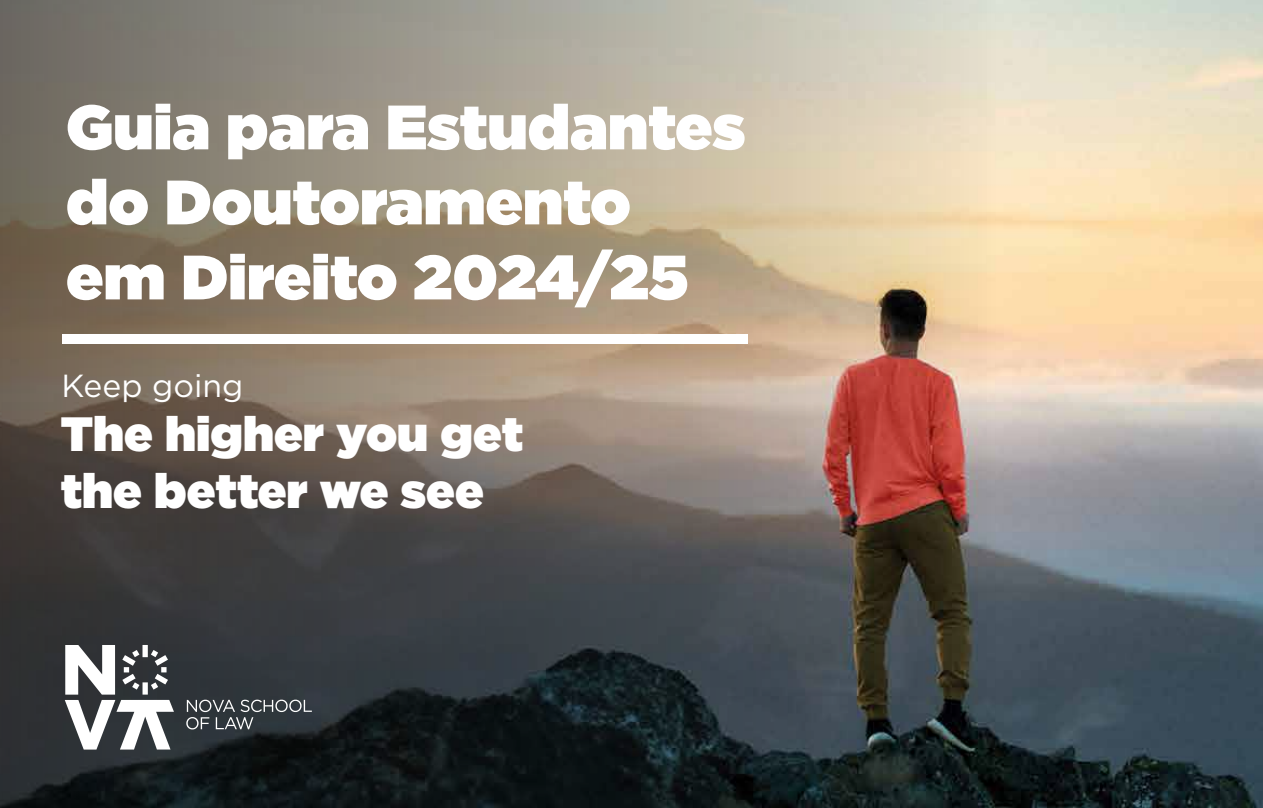
<style>
.page{position:relative;width:1263px;height:808px;background:#fff}
.page>*{position:absolute;margin:0;border:0;box-sizing:border-box;transform-origin:0 0}
.t1{font:900 62.55px/75px "Gotham";color:#fff}
.t2{font:900 48.15px/57.8px "Gotham";color:#fff}
.t3{font:31.95px "Gotham";color:#fff}
</style>
<div class="page">
<img style="left:1000px;top:0;width:263px;height:808px">
<img style="left:0;top:0;width:1000px;height:808px">
<svg style="left:186px;top:700px;width:126px;height:29px;background:#4f565b"></svg>
<svg style="left:65px;top:645px;width:109px;height:104px"></svg>
<div style="left:63px;top:334px;width:685px;height:9px;background:#fff"></div>
<p class="t1" style="left:66px;top:89px;width:681px">Guia para Estudantes do Doutoramento em Direito 2024/25</p>
<p class="t3" style="left:62px;top:365px;width:183px">Keep going</p>
<p class="t2" style="left:61px;top:404px;width:464px">The higher you get the better we see</p>
</div>
